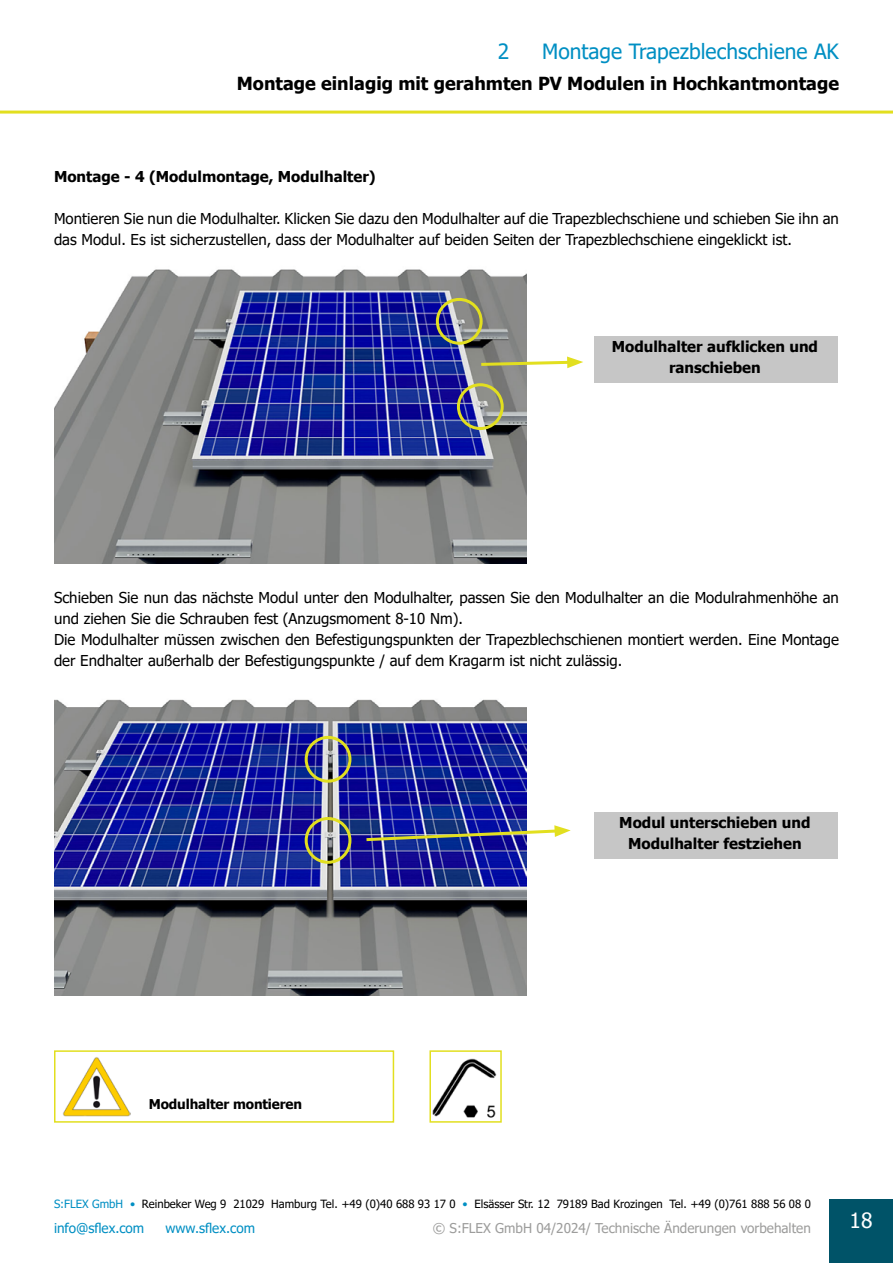
<style>
.page{position:relative;width:893px;height:1263px;background:#fff}
.page>*{position:absolute;margin:0;border:0;box-sizing:border-box;transform-origin:0 0}
.t1{font:21px "Tahoma";color:#008fc3}
.t2{font:21px "Tahoma";color:#fff}
.t3{font:700 18px "Tahoma";color:#000}
.t4{font:15px/21px "Tahoma";color:#000}
.t5{font:700 15px/21px "Tahoma";color:#000;text-align:center}
.t6{font:13.5px "Tahoma";color:#9d9d9c}
.t7{font:13.5px "Tahoma";color:#008fc3}
.t8{font:700 13.5px "Tahoma";letter-spacing:-.01em;color:#000}
.t9{font:11.4px "Tahoma";color:#000}
.s1{color:#008fc3}
</style>
<div class="page">
<div style="left:829px;top:1199px;width:64px;height:64px;background:#005368"></div>
<hr style="left:0;top:111px;width:893px;height:3px;background:#e2df1f">
<div style="left:54px;top:1050px;width:340px;height:73px;border:2px solid #e2df1f"></div>
<img style="left:63px;top:1057px;width:68px;height:60px">
<div style="left:594px;top:336px;width:244px;height:46px;background:#c6c6c6"></div>
<img style="left:54px;top:699px;width:472px;height:296px">
<div style="left:594px;top:812px;width:244px;height:46px;background:#c6c6c6"></div>
<img style="left:363px;top:825px;width:208px;height:18px">
<div style="left:305px;top:817px;width:46px;height:47px;border:3px solid #e2df1f;border-radius:50%"></div>
<div style="left:305px;top:736px;width:46px;height:47px;border:3px solid #e2df1f;border-radius:50%"></div>
<img style="left:432px;top:1058px;width:65px;height:60px">
<div style="left:429px;top:1050px;width:73px;height:73px;border:2px solid #e2df1f"></div>
<img style="left:54px;top:269px;width:472px;height:294px">
<svg style="left:478px;top:356px;width:105px;height:12px"></svg>
<div style="left:457px;top:383px;width:47px;height:47px;border:3px solid #e2df1f;border-radius:50%"></div>
<div style="left:436px;top:298px;width:47px;height:47px;border:3px solid #e2df1f;border-radius:50%"></div>
<h1 class="t1" style="left:498px;top:37px;width:13px">2</h1>
<h1 class="t1" style="left:542px;top:37px;width:298px">Montage Trapezblechschiene AK</h1>
<p class="t3" style="left:237px;top:71px;width:604px">Montage einlagig mit gerahmten PV Modulen in Hochkantmontage</p>
<p class="t5" style="left:54px;top:166px;width:323px">Montage - 4 (Modulmontage, Modulhalter)</p>
<p class="t4" style="left:54px;top:208px;width:786px">Montieren Sie nun die Modulhalter. Klicken Sie dazu den Modulhalter auf die Trapezblechschiene und schieben Sie ihn an das Modul. Es ist sicherzustellen, dass der Modulhalter auf beiden Seiten der Trapezblechschiene eingeklickt ist.</p>
<p class="t5" style="left:612px;top:336px;width:208px">Modulhalter aufklicken und ranschieben</p>
<p class="t4" style="left:54px;top:587px;width:786px">Schieben Sie nun das nächste Modul unter den Modulhalter, passen Sie den Modulhalter an die Modulrahmenhöhe an und ziehen Sie die Schrauben fest (Anzugsmoment 8-10 Nm).<br>Die Modulhalter müssen zwischen den Befestigungspunkten der Trapezblechschienen montiert werden. Eine Montage der Endhalter außerhalb der Befestigungspunkte / auf dem Kragarm ist nicht zulässig.</p>
<p class="t5" style="left:619px;top:813px;width:193px">Modul unterschieben und<br>Modulhalter festziehen</p>
<p class="t8" style="left:149px;top:1095px;width:155px">Modulhalter montieren</p>
<p class="t9" style="left:54px;top:1196px;width:758px"><span class="s1">S:FLEX GmbH •</span> Reinbeker Weg 9 21029 Hamburg Tel. +49 (0)40 688 93 17 0 <span class="s1">•</span> Elsässer Str. 12 79189 Bad Krozingen Tel. +49 (0)761 888 56 08 0</p>
<p class="t7" style="left:54px;top:1219px;width:92px">info@sflex.com</p>
<p class="t7" style="left:165px;top:1219px;width:91px">www.sflex.com</p>
<p class="t6" style="left:433px;top:1219px;width:380px">© S:FLEX GmbH 04/2024/ Technische Änderungen vorbehalten</p>
<h1 class="t2" style="left:850px;top:1206px;width:24px">18</h1>
</div>
